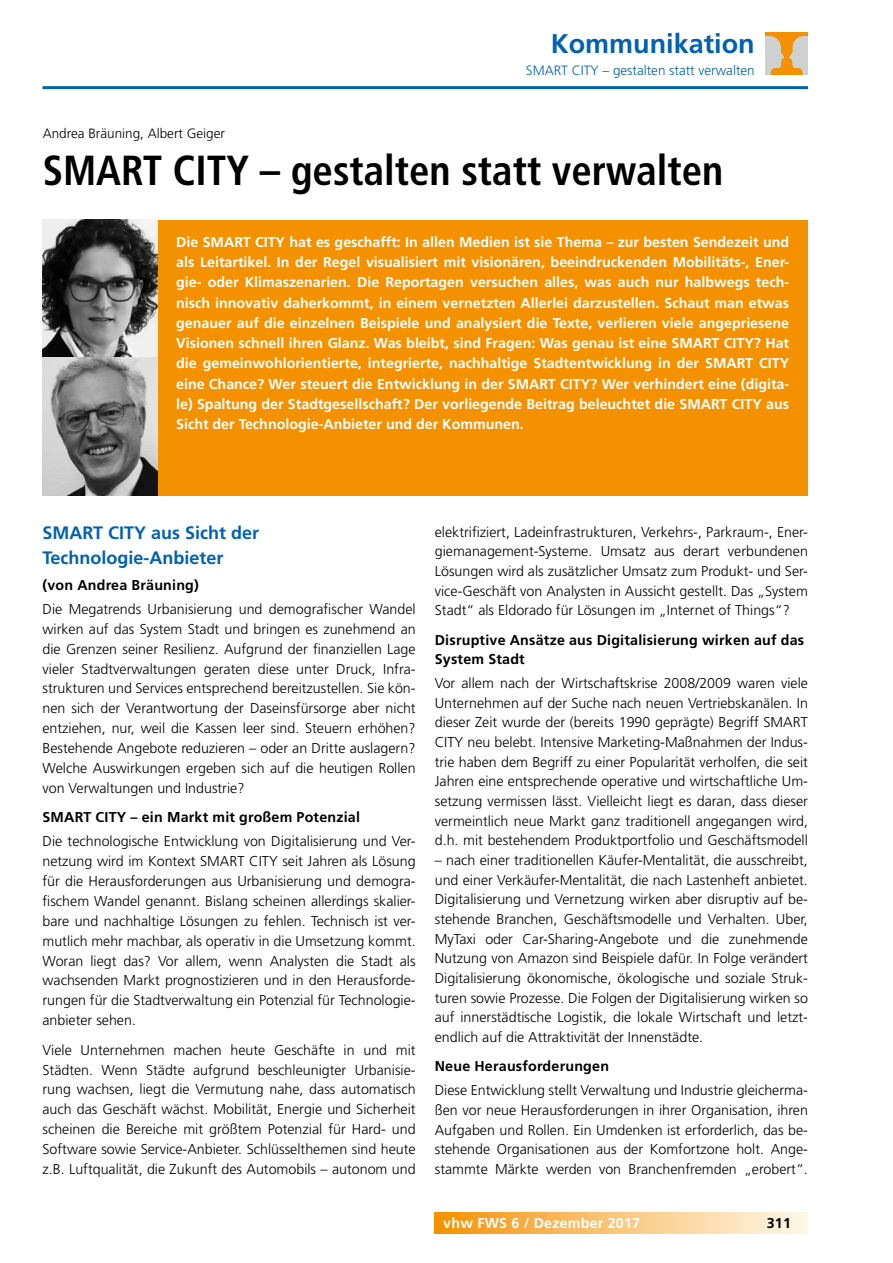
<style>
.page{position:relative;width:893px;height:1263px;background:#fff}
.page>*{position:absolute;margin:0;border:0;box-sizing:border-box;transform-origin:0 0}
.t1{font:700 condensed 42px "Frutiger LT";color:#000}
.t2{font:700 27px "Frutiger LT";color:#0062ae}
.t3{font:700 18px/24.3px "Frutiger LT";color:#0062ae}
.t4{font:300 14.25px/19.6px "Frutiger LT";color:#000;text-align:justify}
.t5{font:700 14.25px/20.2px "Frutiger LT";color:#fff;text-align:justify}
.t6{font:700 14.25px/19.6px "Frutiger LT";letter-spacing:.015em;color:#000}
.t7{font:300 13.5px "Frutiger LT";color:#0062ae}
.t8{font:300 13.5px "Frutiger CE";color:#000}
</style>
<div class="page">
<div style="left:435px;top:1212px;width:373px;height:21px;background:linear-gradient(to right,#f59308,#fefaef)"></div>
<hr style="left:43px;top:86px;width:765px;height:3px;background:#0062ae">
<div style="left:766px;top:32px;width:42px;height:43px;background:#f39100"></div>
<svg style="left:766px;top:36px;width:42px;height:39px"></svg>
<div style="left:43px;top:220px;width:765px;height:275px;background:#f39100"></div>
<img style="left:43px;top:220px;width:114px;height:275px">
<h2 class="t2" style="left:551px;top:28px;width:206px">Kommunikation</h2>
<p class="t7" style="left:526px;top:62px;width:230px">SMART CITY – gestalten statt verwalten</p>
<p class="t8" style="left:43px;top:126px;width:184px">Andrea Bräuning, Albert Geiger</p>
<h1 class="t1" style="left:43px;top:145px;width:682px">SMART CITY – gestalten statt verwalten</h1>
<p class="t5" style="left:176px;top:232px;width:615px">Die SMART CITY hat es geschafft: In allen Medien ist sie Thema – zur besten Sendezeit und als Leitartikel. In der Regel visualisiert mit visionären, beeindruckenden Mobilitäts-, Ener&shy;gie- oder Klimaszenarien. Die Reportagen versuchen alles, was auch nur halbwegs tech&shy;nisch innovativ daherkommt, in einem vernetzten Allerlei darzustellen. Schaut man etwas genauer auf die einzelnen Beispiele und analysiert die Texte, verlieren viele angepriesene Visionen schnell ihren Glanz. Was bleibt, sind Fragen: Was genau ist eine SMART CITY? Hat die gemeinwohlorientierte, integrierte, nachhaltige Stadtentwicklung in der SMART CITY eine Chance? Wer steuert die Entwicklung in der SMART CITY? Wer verhindert eine (digita&shy;le) Spaltung der Stadtgesellschaft? Der vorliegende Beitrag beleuchtet die SMART CITY aus Sicht der Technologie-Anbieter und der Kommunen.</p>
<p class="t3" style="left:43px;top:521px;width:218px">SMART CITY aus Sicht der<br>Technologie-Anbieter</p>
<p class="t6" style="left:43px;top:575px;width:158px">(von Andrea Bräuning)</p>
<p class="t4" style="left:43px;top:599px;width:375px">Die Megatrends Urbanisierung und demografischer Wandel wirken auf das System Stadt und bringen es zunehmend an die Grenzen seiner Resilienz. Aufgrund der finanziellen Lage vieler Stadtverwaltungen geraten diese unter Druck, Infra&shy;strukturen und Services entsprechend bereitzustellen. Sie kön&shy;nen sich der Verantwortung der Daseinsfürsorge aber nicht entziehen, nur, weil die Kassen leer sind. Steuern erhöhen?<br>Bestehende Angebote reduzieren – oder an Dritte auslagern?<br>Welche Auswirkungen ergeben sich auf die heutigen Rollen von Verwaltungen und Industrie?</p>
<p class="t6" style="left:43px;top:808px;width:319px">SMART CITY – ein Markt mit großem Potenzial</p>
<p class="t4" style="left:43px;top:832px;width:375px">Die technologische Entwicklung von Digitalisierung und Ver&shy;netzung wird im Kontext SMART CITY seit Jahren als Lösung für die Herausforderungen aus Urbanisierung und demogra&shy;fischem Wandel genannt. Bislang scheinen allerdings skalier&shy;bare und nachhaltige Lösungen zu fehlen. Technisch ist ver&shy;mutlich mehr machbar, als operativ in die Umsetzung kommt.<br>Woran liegt das? Vor allem, wenn Analysten die Stadt als wachsenden Markt prognostizieren und in den Herausforde&shy;rungen für die Stadtverwaltung ein Potenzial für Technologie&shy;anbieter sehen.</p>
<p class="t4" style="left:43px;top:1040px;width:375px">Viele Unternehmen machen heute Geschäfte in und mit Städten. Wenn Städte aufgrund beschleunigter Urbanisie&shy;rung wachsen, liegt die Vermutung nahe, dass automatisch auch das Geschäft wächst. Mobilität, Energie und Sicherheit scheinen die Bereiche mit größtem Potenzial für Hard- und Software sowie Service-Anbieter. Schlüsselthemen sind heute z.B. Luftqualität, die Zukunft des Automobils – autonom und</p>
<p class="t4" style="left:435px;top:522px;width:375px">elektrifiziert, Ladeinfrastrukturen, Verkehrs-, Parkraum-, Ener&shy;giemanagement-Systeme. Umsatz aus derart verbundenen Lösungen wird als zusätzlicher Umsatz zum Produkt- und Ser&shy;vice-Geschäft von Analysten in Aussicht gestellt. Das „System Stadt“ als Eldorado für Lösungen im „Internet of Things“?</p>
<p class="t6" style="left:435px;top:630px;width:371px">Disruptive Ansätze aus Digitalisierung wirken auf das<br>System Stadt</p>
<p class="t4" style="left:435px;top:674px;width:375px">Vor allem nach der Wirtschaftskrise 2008/2009 waren viele Unternehmen auf der Suche nach neuen Vertriebskanälen. In dieser Zeit wurde der (bereits 1990 geprägte) Begriff SMART CITY neu belebt. Intensive Marketing-Maßnahmen der Indus&shy;trie haben dem Begriff zu einer Popularität verholfen, die seit Jahren eine entsprechende operative und wirtschaftliche Um&shy;setzung vermissen lässt. Vielleicht liegt es daran, dass dieser vermeintlich neue Markt ganz traditionell angegangen wird, d.h. mit bestehendem Produktportfolio und Geschäftsmodell</p>
<p class="t4" style="left:435px;top:850px;width:375px">– nach einer traditionellen Käufer-Mentalität, die ausschreibt, und einer Verkäufer-Mentalität, die nach Lastenheft anbietet.<br>Digitalisierung und Vernetzung wirken aber disruptiv auf be&shy;stehende Branchen, Geschäftsmodelle und Verhalten. Uber, MyTaxi oder Car-Sharing-Angebote und die zunehmende Nutzung von Amazon sind Beispiele dafür. In Folge verändert Digitalisierung ökonomische, ökologische und soziale Struk&shy;turen sowie Prozesse. Die Folgen der Digitalisierung wirken so auf innerstädtische Logistik, die lokale Wirtschaft und letzt&shy;endlich auf die Attraktivität der Innenstädte.</p>
<p class="t6" style="left:435px;top:1056px;width:176px">Neue Herausforderungen</p>
<p class="t4" style="left:435px;top:1081px;width:375px">Diese Entwicklung stellt Verwaltung und Industrie gleicherma&shy;ßen vor neue Herausforderungen in ihrer Organisation, ihren Aufgaben und Rollen. Ein Umdenken ist erforderlich, das be&shy;stehende Organisationen aus der Komfortzone holt. Ange&shy;stammte Märkte werden von Branchenfremden „erobert“.</p>
<p class="t5" style="left:443px;top:1213px;width:198px">vhw FWS 6 / Dezember 2017</p>
<p class="t6" style="left:767px;top:1213px;width:26px">311</p>
</div>
